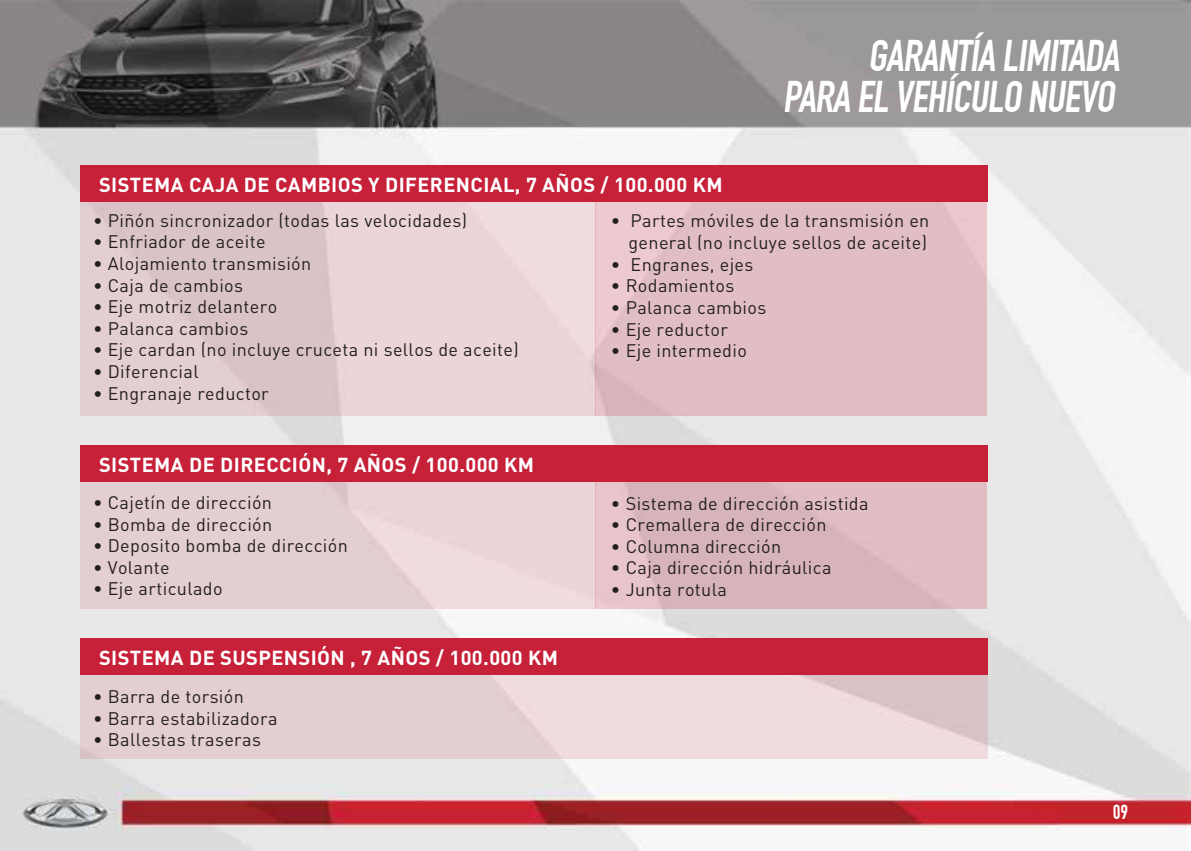
<style>
.page{position:relative;width:1191px;height:851px;background:#fff}
.page>*{position:absolute;margin:0;border:0;box-sizing:border-box;transform-origin:0 0}
.t1{font:700 43.4px/41.2px "DIN Condensed";color:#fff;text-align:right}
.t2{font:700 20px "DIN";letter-spacing:.02em;color:#fff}
.t3{font:18px/21.6px "DIN";letter-spacing:.02em;color:#231f20;text-align:right}
</style>
<div class="page">
<img style="left:0;top:0;width:1190px;height:850px">
<div style="left:80px;top:199px;width:516px;height:217px;background:linear-gradient(to right,#dac3c6,#efd7db)"></div>
<div style="left:595px;top:199px;width:391px;height:217px;background:#e1bec3"></div>
<div style="left:80px;top:481px;width:516px;height:128px;background:linear-gradient(to right,#e0cbce,#eed8dc)"></div>
<div style="left:595px;top:481px;width:391px;height:128px;background:linear-gradient(to right,#dbb8be,#ddbabf)"></div>
<svg style="left:80px;top:675px;width:907px;height:84px;background:#e7d2d5"></svg>
<div style="left:80px;top:165px;width:907px;height:36px;background:#c72039"></div>
<div style="left:80px;top:445px;width:907px;height:36px;background:#c72039"></div>
<div style="left:80px;top:638px;width:907px;height:36px;background:#c72039"></div>
<svg style="left:1113px;top:804px;width:14px;height:14px"></svg>
<p class="t2" style="left:99px;top:171px;width:625px">SISTEMA CAJA DE CAMBIOS Y DIFERENCIAL, 7 AÑOS / 100.000 KM</p>
<h1 class="t1" style="left:782px;top:35px;width:345px">GARANTÍA LIMITADA<br>PARA EL VEHÍCULO NUEVO</h1>
<p class="t3" style="left:93px;top:209px;width:375px">• Piñón sincronizador (todas las velocidades)</p>
<p class="t3" style="left:93px;top:231px;width:174px">• Enfriador de aceite</p>
<p class="t3" style="left:93px;top:252px;width:220px">• Alojamiento transmisión</p>
<p class="t3" style="left:93px;top:274px;width:152px">• Caja de cambios</p>
<p class="t3" style="left:93px;top:295px;width:186px">• Eje motriz delantero</p>
<p class="t3" style="left:93px;top:317px;width:157px">• Palanca cambios</p>
<p class="t3" style="left:93px;top:339px;width:427px">• Eje cardan (no incluye cruceta ni sellos de aceite)</p>
<p class="t3" style="left:93px;top:360px;width:107px">• Diferencial</p>
<p class="t3" style="left:93px;top:382px;width:177px">• Engranaje reductor</p>
<p class="t2" style="left:99px;top:451px;width:437px">SISTEMA DE DIRECCIÓN, 7 AÑOS / 100.000 KM</p>
<p class="t3" style="left:93px;top:491px;width:180px">• Cajetín de dirección</p>
<p class="t3" style="left:93px;top:513px;width:181px">• Bomba de dirección</p>
<p class="t3" style="left:93px;top:534px;width:256px">• Deposito bomba de dirección</p>
<p class="t3" style="left:93px;top:556px;width:78px">• Volante</p>
<p class="t3" style="left:93px;top:577px;width:131px">• Eje articulado</p>
<p class="t2" style="left:99px;top:644px;width:460px">SISTEMA DE SUSPENSIÓN , 7 AÑOS / 100.000 KM</p>
<p class="t3" style="left:93px;top:685px;width:152px">• Barra de torsión</p>
<p class="t3" style="left:93px;top:707px;width:186px">• Barra estabilizadora</p>
<p class="t3" style="left:93px;top:728px;width:169px">• Ballestas traseras</p>
<p class="t3" style="left:611px;top:210px;width:320px">• Partes móviles de la transmisión en general (no incluye sellos de aceite)</p>
<p class="t3" style="left:611px;top:253px;width:144px">• Engranes, ejes</p>
<p class="t3" style="left:611px;top:274px;width:125px">• Rodamientos</p>
<p class="t3" style="left:611px;top:296px;width:157px">• Palanca cambios</p>
<p class="t3" style="left:611px;top:318px;width:119px">• Eje reductor</p>
<p class="t3" style="left:611px;top:339px;width:137px">• Eje intermedio</p>
<p class="t3" style="left:611px;top:492px;width:259px">• Sistema de dirección asistida</p>
<p class="t3" style="left:611px;top:513px;width:217px">• Cremallera de dirección</p>
<p class="t3" style="left:611px;top:535px;width:172px">• Columna dirección</p>
<p class="t3" style="left:611px;top:556px;width:222px">• Caja dirección hidráulica</p>
<p class="t3" style="left:611px;top:578px;width:117px">• Junta rotula</p>
</div>
